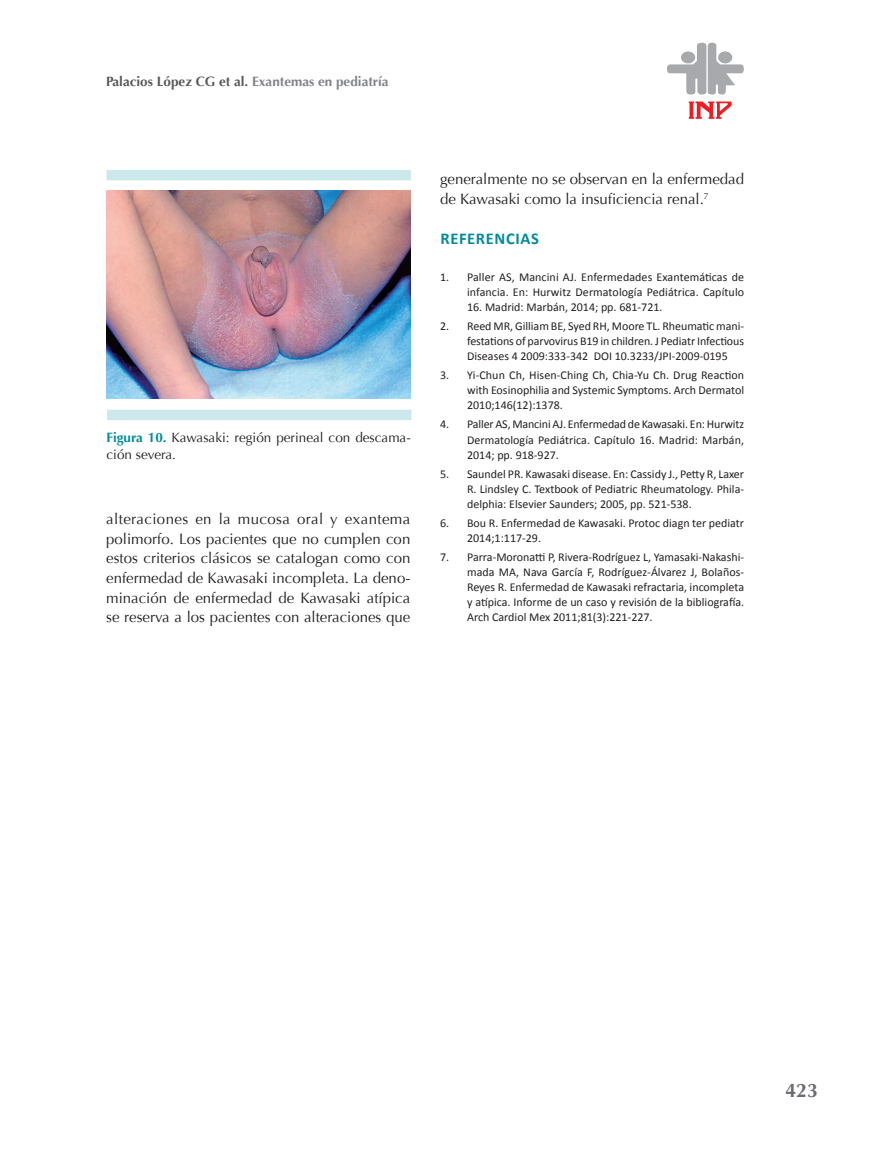
<style>
.page{position:relative;width:893px;height:1149px;background:#fff}
.page>*{position:absolute;margin:0;border:0;box-sizing:border-box;transform-origin:0 0}
.t1{font:700 19.5px "Optima";color:#6c6d70}
.t2{font:700 16.5px "Calibri";letter-spacing:.04em;color:#008b9a}
.t3{font:15px/19.5px "Optima";color:#231f20}
.t4{font:13.5px/16.5px "Optima";color:#231f20}
.t5{font:700 13.5px "Optima";color:#57585a}
.t6{font:12px/15px "Calibri";color:#231f20;text-align:justify}
.s1{color:#808285}
.s2{font-weight:700;color:#008b9a}
</style>
<div class="page">
<svg style="left:689px;top:101px;width:43px;height:18px"></svg>
<svg style="left:667px;top:43px;width:77px;height:52px"></svg>
<div style="left:718px;top:51px;width:14px;height:12px;background:#a8a9ad;border-radius:50%"></div>
<div style="left:106px;top:170px;width:305px;height:10px;background:#cde8eb"></div>
<div style="left:107px;top:409px;width:304px;height:11px;background:#cde8eb"></div>
<img style="left:106px;top:190px;width:304px;height:208px">
<p class="t5" style="left:106px;top:74px;width:284px">Palacios López CG et al. <span class="s1">Exantemas en pediatría</span></p>
<p class="t4" style="left:107px;top:429px;width:306px"><span class="s2">Figura 10.</span> Kawasaki: región perineal con descama&shy;ción severa.</p>
<p class="t3" style="left:106px;top:509px;width:306px;text-align:justify">alteraciones en la mucosa oral y exantema polimorfo. Los pacientes que no cumplen con estos criterios clásicos se catalogan como con enfermedad de Kawasaki incompleta. La deno&shy;minación de enfermedad de Kawasaki atípica se reserva a los pacientes con alteraciones que</p>
<p class="t3" style="left:440px;top:169px;width:306px">generalmente no se observan en la enfermedad de Kawasaki como la insuficiencia renal.<sup>7</sup></p>
<h2 class="t2" style="left:440px;top:228px;width:100px">REFERENCIAS</h2>
<p class="t6" style="left:440px;top:269px;width:306px;text-align:right">1. Paller AS, Mancini AJ. Enfermedades Exantemáticas de infancia. En: Hurwitz Dermatología Pediátrica. Capítulo</p>
<p class="t6" style="left:467px;top:299px;width:197px">16. Madrid: Marbán, 2014; pp. 681-721.</p>
<p class="t6" style="left:467px;top:318px;width:279px;text-indent:-27px">2. Reed MR, Gilliam BE, Syed RH, Moore TL. Rheumatic mani&shy;festations of parvovirus B19 in children. J Pediatr Infectious Diseases 4 2009:333-342 DOI 10.3233/JPI-2009-0195</p>
<p class="t6" style="left:467px;top:367px;width:279px;text-indent:-27px">3. Yi-Chun Ch, Hisen-Ching Ch, Chia-Yu Ch. Drug Reaction with Eosinophilia and Systemic Symptoms. Arch Dermatol 2010;146(12):1378.</p>
<p class="t6" style="left:467px;top:417px;width:279px;text-indent:-27px">4. Paller AS, Mancini AJ. Enfermedad de Kawasaki. En: Hurwitz Dermatología Pediátrica. Capítulo 16. Madrid: Marbán, 2014; pp. 918-927.</p>
<p class="t6" style="left:467px;top:466px;width:279px;text-indent:-27px">5. Saundel PR. Kawasaki disease. En: Cassidy J., Petty R, Laxer R. Lindsley C. Textbook of Pediatric Rheumatology. Phila&shy;delphia: Elsevier Saunders; 2005, pp. 521-538.</p>
<p class="t6" style="left:467px;top:515px;width:279px;text-indent:-27px">6. Bou R. Enfermedad de Kawasaki. Protoc diagn ter pediatr<br>2014;1:117-29.</p>
<p class="t6" style="left:467px;top:549px;width:279px;text-indent:-27px">7. Parra-Moronatti P, Rivera-Rodríguez L, Yamasaki-Nakashi&shy;mada MA, Nava García F, Rodríguez-Álvarez J, Bolaños-Reyes R. Enfermedad de Kawasaki refractaria, incompleta y atípica. Informe de un caso y revisión de la bibliografía.<br>Arch Cardiol Mex 2011;81(3):221-227.</p>
<h1 class="t1" style="left:785px;top:1079px;width:34px">423</h1>
</div>
